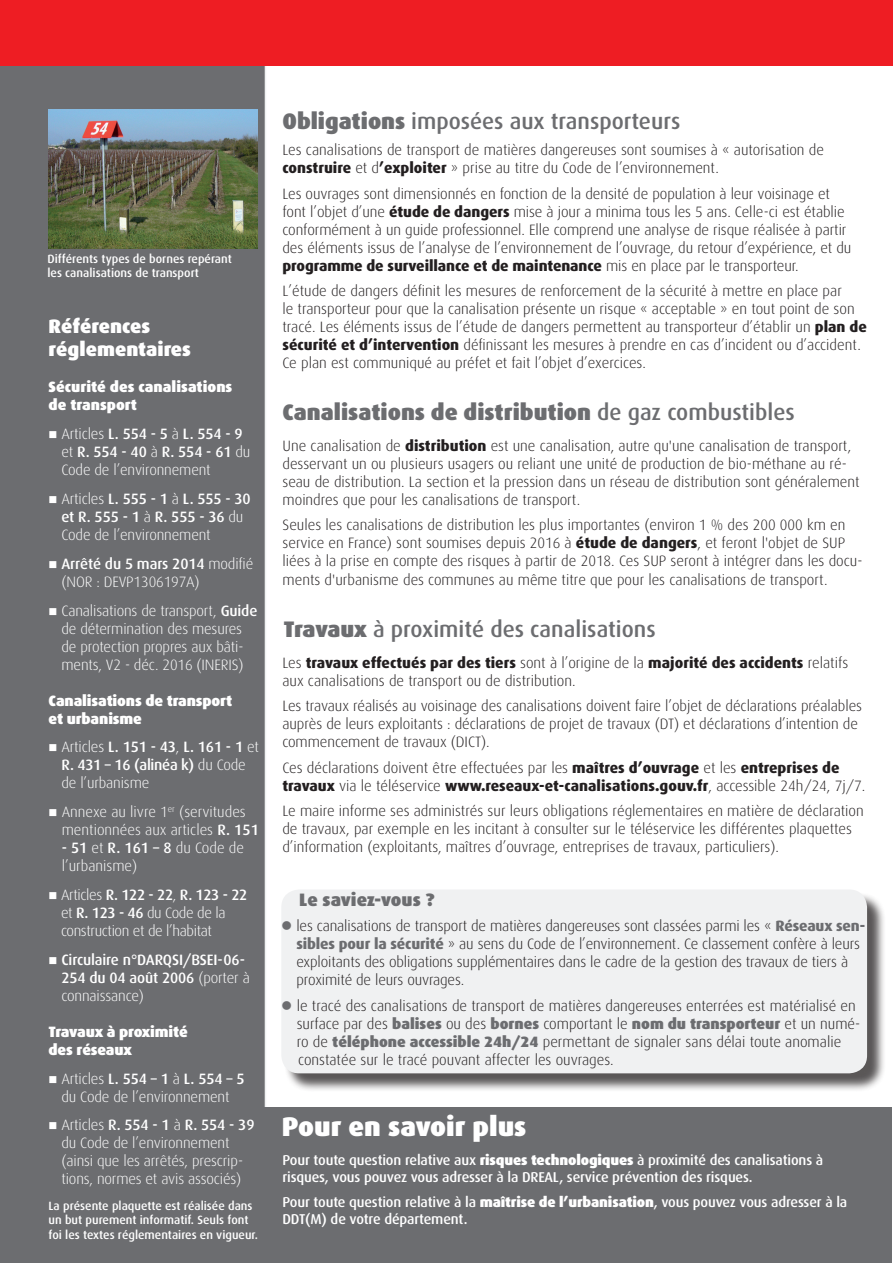
<style>
.page{position:relative;width:893px;height:1263px;background:#fff}
.page>*{position:absolute;margin:0;border:0;box-sizing:border-box;transform-origin:0 0}
.t1{font:900 27px "Dax";color:#fff}
.t2{font:500 22.5px "Dax";color:#6c6d70}
.t3{font:900 22.5px "Dax";color:#6c6d70}
.t4{font:900 19.5px/23.4px "Dax";color:#fff}
.t5{font:900 18px "Dax";color:#6c6d70}
.t6{font:300 15px/18px "Dax";color:#231f20}
.t7{font:300 15px/18px "Dax";letter-spacing:-.01em;color:#fff}
.t8{font:500 15px/18px "Dax";letter-spacing:-.01em;color:#fff}
.t9{font:900 15px/18px "Dax";letter-spacing:-.01em;color:#fff}
.t10{font:500 14.25px/17.1px "Dax";letter-spacing:-.01em;color:#fff}
.t11{font:500 12px/14.4px "Dax";color:#fff}
.s1{font-weight:500}
.s2{font-weight:300}
.s3{font-weight:900}
.s4{font-weight:800}
.s5{color:#6c6d70}
.s6{font-weight:800;color:#6c6d70}
.s7{font-weight:900;color:#6c6d70}
</style>
<div class="page">
<div style="left:0;top:66px;width:266px;height:1197px;background:#6c6d70"></div>
<div style="left:0;top:0;width:893px;height:66px;background:#ee1d23"></div>
<div style="left:283px;top:892px;width:602px;height:200px;background:#231f20;opacity:.75"></div>
<div style="left:281px;top:889px;width:586px;height:184px;background:#f0f1f2;border-radius:18px"></div>
<img style="left:49px;top:109px;width:209px;height:140px">
<div style="left:263px;top:1107px;width:629px;height:156px;background:#6c6d70"></div>
<p class="t11" style="left:48px;top:252px;width:186px">Différents types de bornes repérant les canalisations de transport</p>
<p class="t4" style="left:49px;top:315px;width:144px">Références réglementaires</p>
<p class="t9" style="left:49px;top:378px;width:185px">Sécurité des canalisations de transport</p>
<p class="t7" style="left:61px;top:425px;width:190px;text-indent:-13px">■ Articles <span class="s1">L. 554 - 5</span> à <span class="s1">L. 554 - 9 </span>et <span class="s1">R. 554 - 40</span> à <span class="s1">R. 554 - 61</span> du<br>Code de l’environnement</p>
<p class="t7" style="left:61px;top:490px;width:191px;text-indent:-13px">■ Articles <span class="s1">L. 555 - 1</span> à <span class="s1">L. 555 - 30 et R. 555 - 1</span> à <span class="s1">R. 555 - 36</span> du<br>Code de l’environnement</p>
<p class="t7" style="left:61px;top:555px;width:193px;text-indent:-13px">■ <span class="s1">Arrêté du 5 mars 2014</span> modifié (NOR : DEVP1306197A)</p>
<p class="t7" style="left:49px;top:601px;width:210px;text-align:center">■ Canalisations de transport, <span class="s1">Guide </span>de détermination des mesures<br>de protection propres aux bâti&shy;ments, V2 - déc. 2016 (INERIS)</p>
<p class="t9" style="left:49px;top:691px;width:185px">Canalisations de transport et urbanisme</p>
<p class="t8" style="left:61px;top:738px;width:199px;text-indent:-13px">■ <span class="s2">Articles</span> L. 151 - 43<span class="s2">,</span> L. 161 - 1 <span class="s2">et<br></span>R. 431 – 16 (alinéa k) <span class="s2">du Code de l’urbanisme</span></p>
<p class="t7" style="left:62px;top:803px;width:199px;text-indent:-13px">■ Annexe au livre 1<sup>er</sup> (servitudes mentionnées aux articles <span class="s1">R. 151</span></p>
<p class="t7" style="left:62px;top:839px;width:184px"><span class="s1">- 51</span> et <span class="s1">R. 161 – 8</span> du Code de l’urbanisme)</p>
<p class="t7" style="left:61px;top:886px;width:188px;text-indent:-12px">■ Articles <span class="s1">R. 122 - 22</span>, <span class="s1">R. 123 - 22 </span>et <span class="s1">R. 123 - 46</span> du Code de la construction et de l’habitat</p>
<p class="t8" style="left:61px;top:951px;width:190px;text-indent:-13px">■ Circulaire n°DARQSI/BSEI-06-<br>254 du 04 août 2006 <span class="s2">(porter à connaissance)</span></p>
<p class="t9" style="left:49px;top:1023px;width:141px">Travaux à proximité des réseaux</p>
<p class="t7" style="left:49px;top:1069px;width:197px;text-align:center">■ Articles <span class="s1">L. 554 – 1</span> à <span class="s1">L. 554 – 5 </span>du Code de l’environnement</p>
<p class="t7" style="left:61px;top:1116px;width:195px;text-indent:-13px">■ Articles <span class="s1">R. 554 - 1</span> à <span class="s1">R. 554 - 39 </span>du Code de l’environnement (ainsi que les arrêtés, prescrip&shy;tions, normes et avis associés)</p>
<p class="t11" style="left:49px;top:1199px;width:211px">La présente plaquette est réalisée dans un but purement informatif. Seuls font foi les textes réglementaires en vigueur.</p>
<p class="t2" style="left:282px;top:109px;width:399px"><span class="s3">Obligations</span> imposées aux transporteurs</p>
<p class="t6" style="left:282px;top:141px;width:543px">Les canalisations de transport de matières dangereuses sont soumises à « autorisation de <span class="s4">construire</span> et d<span class="s4">’exploiter</span> » prise au titre du Code de l’environnement.</p>
<p class="t6" style="left:282px;top:185px;width:570px">Les ouvrages sont dimensionnés en fonction de la densité de population à leur voisinage et font l’objet d’une <span class="s4">étude de dangers</span> mise à jour a minima tous les 5 ans. Celle-ci est établie conformément à un guide professionnel. Elle comprend une analyse de risque réalisée à partir des éléments issus de l’analyse de l’environnement de l’ouvrage, du retour d’expérience, et du <span class="s4">programme de surveillance et de maintenance</span> mis en place par le transporteur.</p>
<p class="t6" style="left:282px;top:282px;width:586px">L’étude de dangers définit les mesures de renforcement de la sécurité à mettre en place par<br>le transporteur pour que la canalisation présente un risque « acceptable » en tout point de son tracé. Les éléments issus de l’étude de dangers permettent au transporteur d’établir un <span class="s4">plan de sécurité et d’intervention</span> définissant les mesures à prendre en cas d’incident ou d’accident.<br>Ce plan est communiqué au préfet et fait l’objet d’exercices.</p>
<p class="t3" style="left:282px;top:399px;width:514px">Canalisations de distribution <span class="s1">de gaz combustibles</span></p>
<p class="t6" style="left:283px;top:437px;width:579px">Une canalisation de <span class="s4">distribution</span> est une canalisation, autre qu'une canalisation de transport, desservant un ou plusieurs usagers ou reliant une unité de production de bio-méthane au ré&shy;seau de distribution. La section et la pression dans un réseau de distribution sont généralement moindres que pour les canalisations de transport.</p>
<p class="t6" style="left:283px;top:516px;width:581px">Seules les canalisations de distribution les plus importantes (environ 1 % des 200 000 km en service en France) sont soumises depuis 2016 à <span class="s4">étude de dangers</span>, et feront l'objet de SUP liées à la prise en compte des risques à partir de 2018. Ces SUP seront à intégrer dans les docu&shy;ments d'urbanisme des communes au même titre que pour les canalisations de transport.</p>
<p class="t2" style="left:284px;top:616px;width:374px"><span class="s3">Travaux</span> à proximité des canalisations</p>
<p class="t6" style="left:282px;top:654px;width:567px">Les <span class="s4">travaux effectués par des tiers</span> sont à l’origine de la <span class="s4">majorité des accidents</span> relatifs aux canalisations de transport ou de distribution.</p>
<p class="t6" style="left:282px;top:697px;width:581px">Les travaux réalisés au voisinage des canalisations doivent faire l’objet de déclarations préalables auprès de leurs exploitants : déclarations de projet de travaux (DT) et déclarations d’intention de commencement de travaux (DICT).</p>
<p class="t6" style="left:282px;top:758px;width:584px">Ces déclarations doivent être effectuées par les <span class="s4">maîtres d’ouvrage</span> et les <span class="s4">entreprises de travaux</span> via le téléservice <span class="s4">www.reseaux-et-canalisations.gouv.fr</span>, accessible 24h/24, 7j/7.</p>
<p class="t6" style="left:282px;top:802px;width:583px">Le maire informe ses administrés sur leurs obligations réglementaires en matière de déclaration de travaux, par exemple en les incitant à consulter sur le téléservice les différentes plaquettes d’information (exploitants, maîtres d’ouvrage, entreprises de travaux, particuliers).</p>
<p class="t5" style="left:299px;top:890px;width:137px">Le saviez-vous ?</p>
<p class="t6" style="left:296px;top:917px;width:570px;text-indent:-15px"><span class="s5">●</span> les canalisations de transport de matières dangereuses sont classées parmi les « <span class="s6">Réseaux sen&shy;sibles pour la sécurité</span> » au sens du Code de l’environnement. Ce classement confère à leurs exploitants des obligations supplémentaires dans le cadre de la gestion des travaux de tiers à proximité de leurs ouvrages.</p>
<p class="t6" style="left:297px;top:997px;width:565px;text-indent:-15px"><span class="s5">●</span> le tracé des canalisations de transport de matières dangereuses enterrées est matérialisé en surface par des <span class="s7">balises</span> ou des <span class="s7">bornes</span> comportant le <span class="s7">nom du transporteur</span> et un numé&shy;ro de <span class="s7">téléphone accessible 24h/24</span> permettant de signaler sans délai toute anomalie constatée sur le tracé pouvant affecter les ouvrages.</p>
<p class="t1" style="left:282px;top:1111px;width:246px">Pour en savoir plus</p>
<p class="t10" style="left:282px;top:1152px;width:542px">Pour toute question relative aux <span class="s3">risques technologiques</span> à proximité des canalisations à risques, vous pouvez vous adresser à la DREAL, service prévention des risques.</p>
<p class="t10" style="left:282px;top:1193px;width:566px">Pour toute question relative à la <span class="s3">maîtrise de l’urbanisation</span>, vous pouvez vous adresser à la<br>DDT(M) de votre département.</p>
</div>
